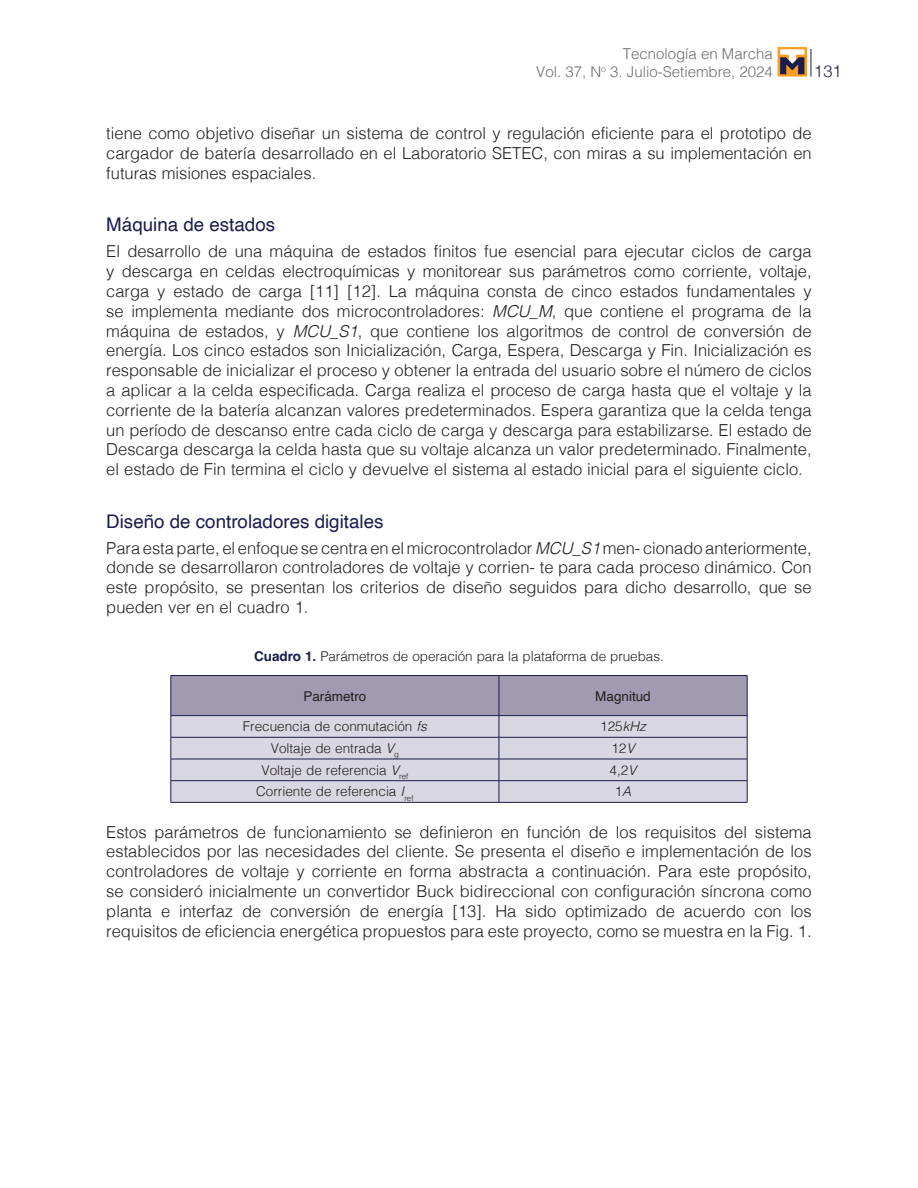
<style>
.page{position:relative;width:918px;height:1188px;background:#fff}
.page>*{position:absolute;margin:0;border:0;box-sizing:border-box;transform-origin:0 0}
.t1{font:18.75px "Helvetica";color:#1a1c4c}
.t2{font:300 16.5px/19.8px "Helvetica";color:#231f20;text-align:justify}
.t3{font:300 16.5px "Helvetica Neue";color:#1a1c4c}
.t4{font:300 15px/18px "Helvetica";color:#6c6d70;text-align:right}
.t5{font:300 13.5px "Helvetica";color:#231f20}
.t6{font:13.5px "Helvetica";color:#231f20}
.s1{font-style:italic}
.s2{font-weight:700;color:#1a1c4c}
</style>
<div class="page">
<svg style="left:811px;top:49px;width:1px;height:28px"></svg>
<svg style="left:778px;top:47px;width:29px;height:30px"></svg>
<svg style="left:780px;top:49px;width:24px;height:25px"></svg>
<hr style="left:171px;top:675px;width:328px;height:1px;background:#1a1c4c">
<hr style="left:499px;top:675px;width:248px;height:1px;background:#1a1c4c">
<svg style="left:171px;top:676px;width:577px;height:126px;background:#c0bdcc"></svg>
<hr style="left:171px;top:802px;width:328px;height:1px;background:#1a1c4c">
<hr style="left:499px;top:802px;width:248px;height:1px;background:#1a1c4c">
<p class="t4" style="left:536px;top:43px;width:238px">Tecnología en Marcha<br>Vol. 37, N<sup>o</sup> 3. Julio-Setiembre, 2024</p>
<p class="t3" style="left:814px;top:57px;width:29px">131</p>
<p class="t2" style="left:106px;top:122px;width:707px">tiene como objetivo diseñar un sistema de control y regulación eficiente para el prototipo de cargador de batería desarrollado en el Laboratorio SETEC, con miras a su implementación en futuras misiones espaciales.</p>
<p class="t1" style="left:106px;top:210px;width:170px">Máquina de estados</p>
<p class="t2" style="left:106px;top:241px;width:707px">El desarrollo de una máquina de estados finitos fue esencial para ejecutar ciclos de carga y descarga en celdas electroquímicas y monitorear sus parámetros como corriente, voltaje, carga y estado de carga [11] [12]. La máquina consta de cinco estados fundamentales y se implementa mediante dos microcontroladores: <span class="s1">MCU_M</span>, que contiene el programa de la máquina de estados, y <span class="s1">MCU_S1</span>, que contiene los algoritmos de control de conversión de energía. Los cinco estados son Inicialización, Carga, Espera, Descarga y Fin. Inicialización es responsable de inicializar el proceso y obtener la entrada del usuario sobre el número de ciclos a aplicar a la celda especificada. Carga realiza el proceso de carga hasta que el voltaje y la corriente de la batería alcanzan valores predeterminados. Espera garantiza que la celda tenga un período de descanso entre cada ciclo de carga y descarga para estabilizarse. El estado de Descarga descarga la celda hasta que su voltaje alcanza un valor predeterminado. Finalmente, el estado de Fin termina el ciclo y devuelve el sistema al estado inicial para el siguiente ciclo.</p>
<p class="t1" style="left:106px;top:506px;width:279px">Diseño de controladores digitales</p>
<p class="t2" style="left:106px;top:537px;width:707px">Para esta parte, el enfoque se centra en el microcontrolador <span class="s1">MCU_S1</span> men- cionado anteriormente, donde se desarrollaron controladores de voltaje y corrien- te para cada proceso dinámico. Con este propósito, se presentan los criterios de diseño seguidos para dicho desarrollo, que se pueden ver en el cuadro 1.</p>
<p class="t5" style="left:254px;top:645px;width:411px"><span class="s2">Cuadro 1.</span> Parámetros de operación para la plataforma de pruebas.</p>
<p class="t6" style="left:303px;top:685px;width:65px">Parámetro</p>
<p class="t6" style="left:595px;top:685px;width:57px">Magnitud</p>
<p class="t5" style="left:243px;top:715px;width:186px">Frecuencia de conmutación <span class="s1">fs</span></p>
<p class="t5" style="left:600px;top:715px;width:47px">125<span class="s1">kHz</span></p>
<p class="t5" style="left:271px;top:737px;width:130px">Voltaje de entrada <span class="s1">V</span><sub>g</sub></p>
<p class="t5" style="left:611px;top:737px;width:25px">12<span class="s1">V</span></p>
<p class="t5" style="left:261px;top:758px;width:148px">Voltaje de referencia <span class="s1">V</span><sub>ref</sub></p>
<p class="t5" style="left:610px;top:758px;width:29px">4<span class="s1">,</span>2<span class="s1">V</span></p>
<p class="t5" style="left:256px;top:780px;width:159px">Corriente de referencia <span class="s1">I</span><sub>ref</sub></p>
<p class="t5" style="left:615px;top:780px;width:18px">1<span class="s1">A</span></p>
<p class="t2" style="left:106px;top:821px;width:707px">Estos parámetros de funcionamiento se definieron en función de los requisitos del sistema establecidos por las necesidades del cliente. Se presenta el diseño e implementación de los controladores de voltaje y corriente en forma abstracta a continuación. Para este propósito, se consideró inicialmente un convertidor Buck bidireccional con configuración síncrona como planta e interfaz de conversión de energía [13]. Ha sido optimizado de acuerdo con los requisitos de eficiencia energética propuestos para este proyecto, como se muestra en la Fig. 1.</p>
</div>
